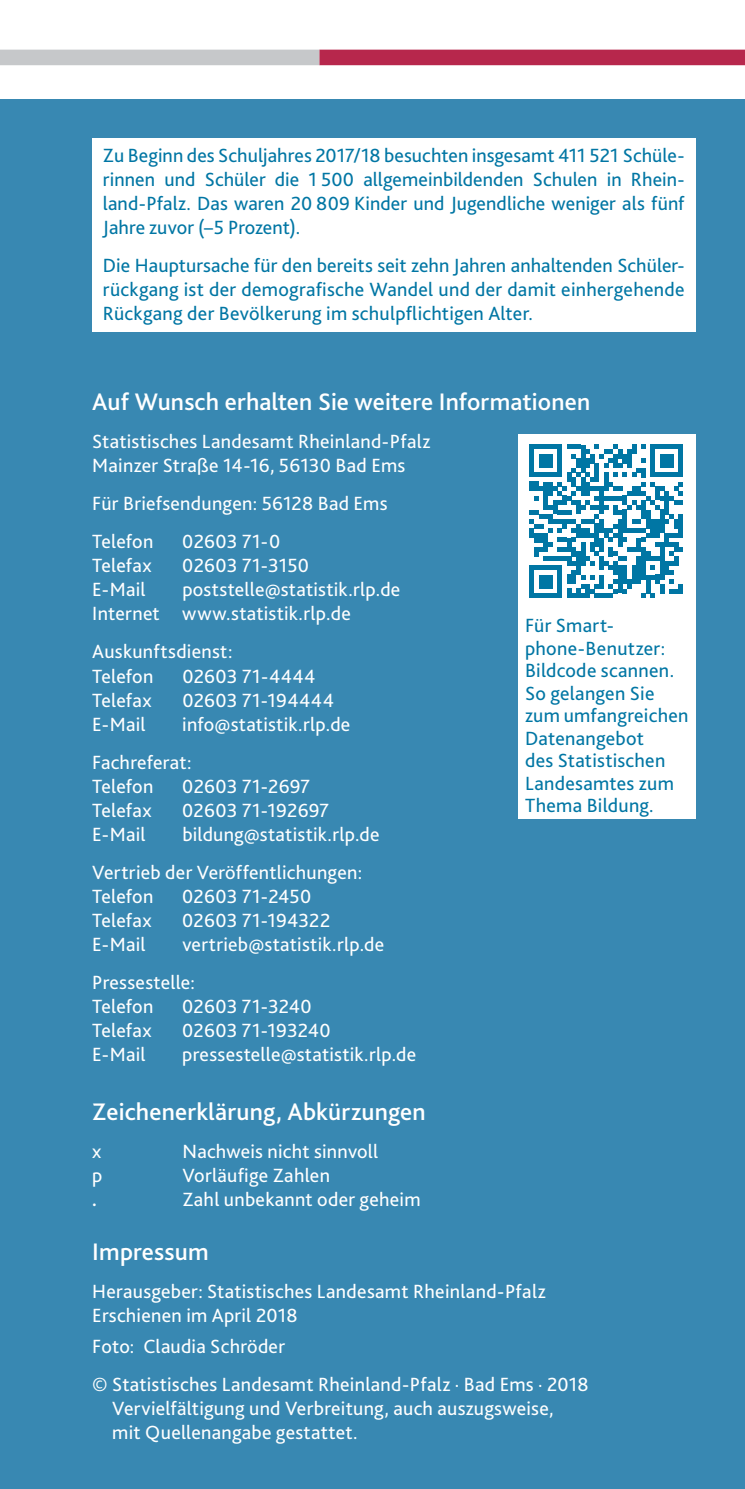
<style>
.page{position:relative;width:745px;height:1489px;background:#fff}
.page>*{position:absolute;margin:0;border:0;box-sizing:border-box;transform-origin:0 0}
.t1{font:500 25px "Bliss 2";letter-spacing:.005em;color:#fff}
.t2{font:20px/24px "Bliss 2";letter-spacing:.01em;color:#fff}
.t3{font:20px/22.5px "Bliss 2";letter-spacing:.015em;color:#0076a4;text-align:justify}
.t4{font:700 20px "Bliss 2";color:#fff}
</style>
<div class="page">
<div style="left:0;top:99px;width:744px;height:1389px;background:#3888b2"></div>
<div style="left:92px;top:138px;width:602px;height:194px;background:#fff"></div>
<div style="left:517px;top:434px;width:177px;height:385px;background:#fff"></div>
<svg style="left:529px;top:444px;width:153px;height:154px"></svg>
<div style="left:319px;top:50px;width:425px;height:15px;background:#b7274c"></div>
<div style="left:0;top:50px;width:319px;height:15px;background:#c6c8ca"></div>
<p class="t3" style="left:103px;top:145px;width:583px;line-height:24px">Zu Beginn des Schuljahres 2017/18 besuchten insgesamt 411 521 Schüle&shy;rinnen und Schüler die 1 500 allgemeinbildenden Schulen in Rhein&shy;land-Pfalz. Das waren 20 809 Kinder und Jugendliche weniger als fünf Jahre zuvor (–5 Prozent).</p>
<p class="t3" style="left:103px;top:255px;width:583px;line-height:24px">Die Hauptursache für den bereits seit zehn Jahren anhaltenden Schüler&shy;rückgang ist der demografische Wandel und der damit einhergehende Rückgang der Bevölkerung im schulpflichtigen Alter.</p>
<p class="t1" style="left:92px;top:386px;width:499px">Auf Wunsch erhalten Sie weitere Informationen</p>
<p class="t2" style="left:92px;top:431px;width:339px">Statistisches Landesamt Rheinland-Pfalz<br>Mainzer Straße 14-16, 56130 Bad Ems</p>
<p class="t2" style="left:92px;top:486px;width:297px;line-height:38.2px">Für Briefsendungen: 56128 Bad Ems<br>Telefon</p>
<p class="t2" style="left:182px;top:531px;width:99px">02603 71-0</p>
<p class="t2" style="left:92px;top:555px;width:61px">Telefax</p>
<p class="t2" style="left:182px;top:555px;width:128px">02603 71-3150</p>
<p class="t2" style="left:92px;top:579px;width:55px">E-Mail</p>
<p class="t2" style="left:92px;top:579px;width:309px;text-indent:90px">poststelle@statistik.rlp.de<br>Internet www.statistik.rlp.de</p>
<p class="t2" style="left:92px;top:641px;width:142px">Auskunftsdienst:<br>Telefon</p>
<p class="t3" style="left:524px;top:616px;width:165px;text-align:left">Für Smart&shy;phone-Benutzer:<br>Bildcode scannen.<br>So gelangen Sie zum umfangreichen<br>Datenangebot<br>des Statistischen<br>Landesamtes zum<br>Thema Bildung.</p>
<p class="t2" style="left:182px;top:665px;width:135px">02603 71-4444</p>
<p class="t2" style="left:92px;top:689px;width:61px">Telefax</p>
<p class="t2" style="left:182px;top:689px;width:153px">02603 71-194444</p>
<p class="t2" style="left:92px;top:713px;width:55px">E-Mail</p>
<p class="t2" style="left:92px;top:706px;width:259px;line-height:38.2px;text-indent:90px">info@statistik.rlp.de<br>Fachreferat:</p>
<p class="t2" style="left:92px;top:775px;width:63px">Telefon</p>
<p class="t2" style="left:182px;top:775px;width:129px">02603 71-2697</p>
<p class="t2" style="left:92px;top:799px;width:61px">Telefax</p>
<p class="t2" style="left:182px;top:799px;width:148px">02603 71-192697</p>
<p class="t2" style="left:92px;top:823px;width:55px">E-Mail</p>
<p class="t2" style="left:92px;top:816px;width:289px;line-height:38.2px;text-indent:90px">bildung@statistik.rlp.de<br>Vertrieb der Veröffentlichungen:</p>
<p class="t2" style="left:92px;top:886px;width:63px">Telefon</p>
<p class="t2" style="left:182px;top:886px;width:130px">02603 71-2450</p>
<p class="t2" style="left:92px;top:910px;width:61px">Telefax</p>
<p class="t2" style="left:182px;top:910px;width:149px">02603 71-194322</p>
<p class="t2" style="left:92px;top:934px;width:55px">E-Mail</p>
<p class="t2" style="left:92px;top:926px;width:293px;line-height:38.2px;text-indent:90px">vertrieb@statistik.rlp.de<br>Pressestelle:</p>
<p class="t2" style="left:92px;top:996px;width:63px">Telefon</p>
<p class="t2" style="left:182px;top:996px;width:131px">02603 71-3240</p>
<p class="t2" style="left:92px;top:1020px;width:61px">Telefax</p>
<p class="t2" style="left:182px;top:1020px;width:150px">02603 71-193240</p>
<p class="t2" style="left:92px;top:1044px;width:55px">E-Mail</p>
<p class="t2" style="left:182px;top:1044px;width:235px">pressestelle@statistik.rlp.de</p>
<p class="t1" style="left:92px;top:1096px;width:335px">Zeichenerklärung, Abkürzungen</p>
<p class="t2" style="left:92px;top:1140px;width:11px">x</p>
<p class="t2" style="left:182px;top:1140px;width:197px">Nachweis nicht sinnvoll</p>
<p class="t2" style="left:92px;top:1164px;width:12px">p</p>
<p class="t2" style="left:182px;top:1164px;width:149px">Vorläufige Zahlen</p>
<p class="t4" style="left:92px;top:1191px;width:6px">.</p>
<p class="t2" style="left:182px;top:1188px;width:240px">Zahl unbekannt oder geheim</p>
<p class="t1" style="left:92px;top:1236px;width:118px">Impressum</p>
<p class="t2" style="left:92px;top:1280px;width:454px">Herausgeber: Statistisches Landesamt Rheinland-Pfalz<br>Erschienen im April 2018</p>
<p class="t2" style="left:92px;top:1328px;width:497px;line-height:38.2px">Foto: Claudia Schröder<br>© Statistisches Landesamt Rheinland-Pfalz · Bad Ems · 2018</p>
<p class="t2" style="left:112px;top:1398px;width:442px">Vervielfältigung und Verbreitung, auch auszugsweise, mit Quellenangabe gestattet.</p>
</div>
